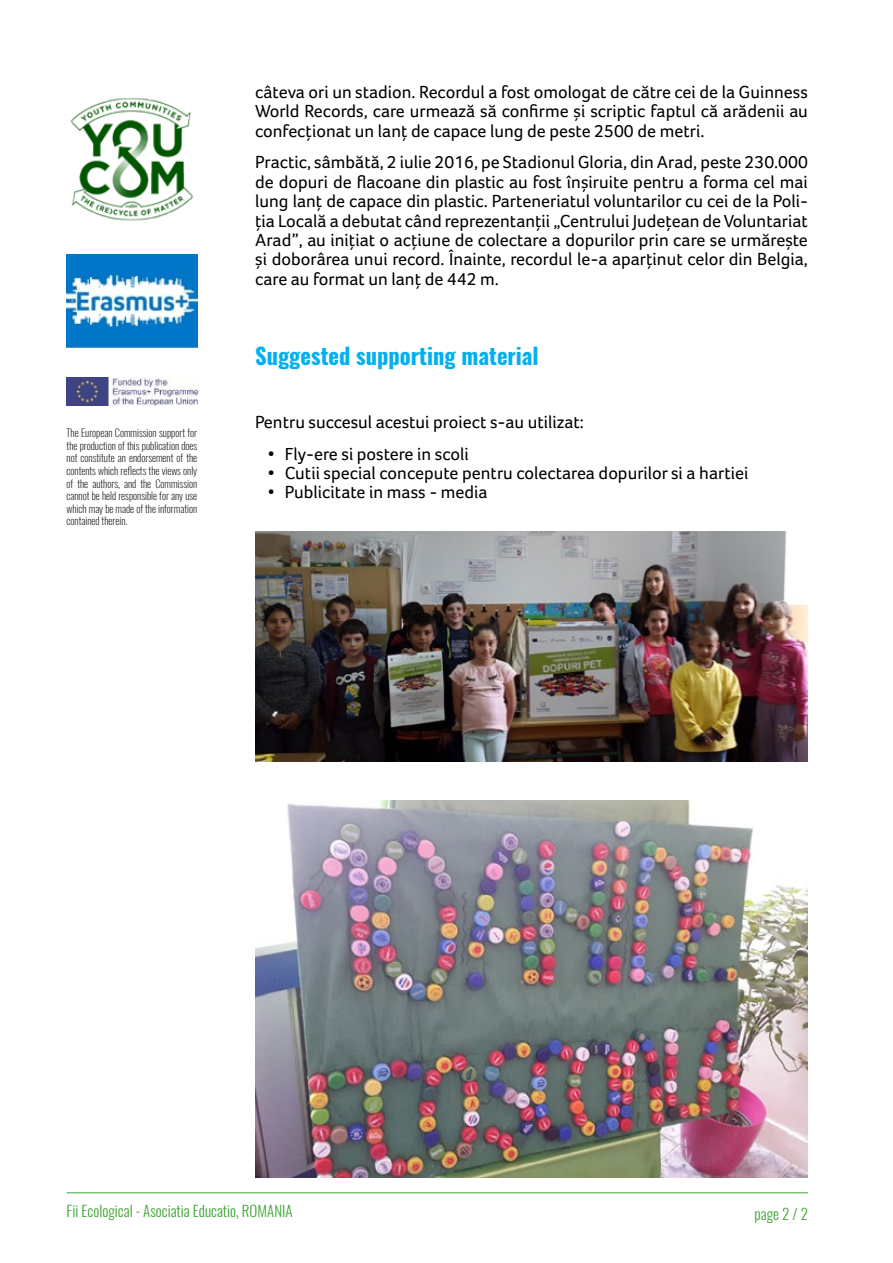
<style>
.page{position:relative;width:893px;height:1263px;background:#fff}
.page>*{position:absolute;margin:0;border:0;box-sizing:border-box;transform-origin:0 0}
.t1{font:700 22.5px "Oswald";color:#00b0f0}
.t2{font:18px/19.4px "Foco";color:#000;text-align:justify}
.t3{font:300 15px "Oswald";color:#3fa535}
.t4{font:200 10.5px/12.6px "Oswald";color:#000;text-align:justify}
</style>
<div class="page">
<img style="left:70px;top:97px;width:124px;height:124px">
<img style="left:67px;top:254px;width:130px;height:93px">
<img style="left:67px;top:377px;width:130px;height:28px">
<hr style="left:67px;top:1192px;width:741px;height:1px;background:#3fa535">
<img style="left:255px;top:531px;width:553px;height:230px">
<img style="left:255px;top:800px;width:553px;height:378px">
<p class="t2" style="left:255px;top:82px;width:554px">câteva ori un stadion. Recordul a fost omologat de către cei de la Guinness World Records, care urmează să confirme şi scriptic faptul că arădenii au confecţionat un lanţ de capace lung de peste 2500 de metri.</p>
<p class="t2" style="left:255px;top:152px;width:554px">Practic, sâmbătă, 2 iulie 2016, pe Stadionul Gloria, din Arad, peste 230.000 de dopuri de flacoane din plastic au fost înşiruite pentru a forma cel mai lung lanț de capace din plastic. Parteneriatul voluntarilor cu cei de la Poli&shy;ţia Locală a debutat când reprezentanţii „Centrului Județean de Voluntariat Arad”, au iniţiat o acţiune de colectare a dopurilor prin care se urmăreşte şi doborârea unui record. Înainte, recordul le-a aparţinut celor din Belgia, care au format un lanţ de 442 m.</p>
<p class="t4" style="left:67px;top:425px;width:132px">The European Commission support for the production of this publication does not constitute an endorsement of the contents which reflects the views only of the authors, and the Commission cannot be held responsible for any use which may be made of the information contained therein.</p>
<p class="t1" style="left:255px;top:344px;width:285px">Suggested supporting material</p>
<p class="t2" style="left:255px;top:412px;width:330px">Pentru succesul acestui proiect s-au utilizat:</p>
<p class="t2" style="left:268px;top:444px;width:202px">• Fly-ere si postere in scoli</p>
<p class="t2" style="left:268px;top:463px;width:482px">• Cutii special concepute pentru colectarea dopurilor si a hartiei</p>
<p class="t2" style="left:268px;top:482px;width:221px">• Publicitate in mass - media</p>
<p class="t3" style="left:67px;top:1197px;width:227px">Fii Ecological - Asociatia Educatio, ROMANIA</p>
<p class="t3" style="left:754px;top:1200px;width:55px">page 2 / 2</p>
</div>
